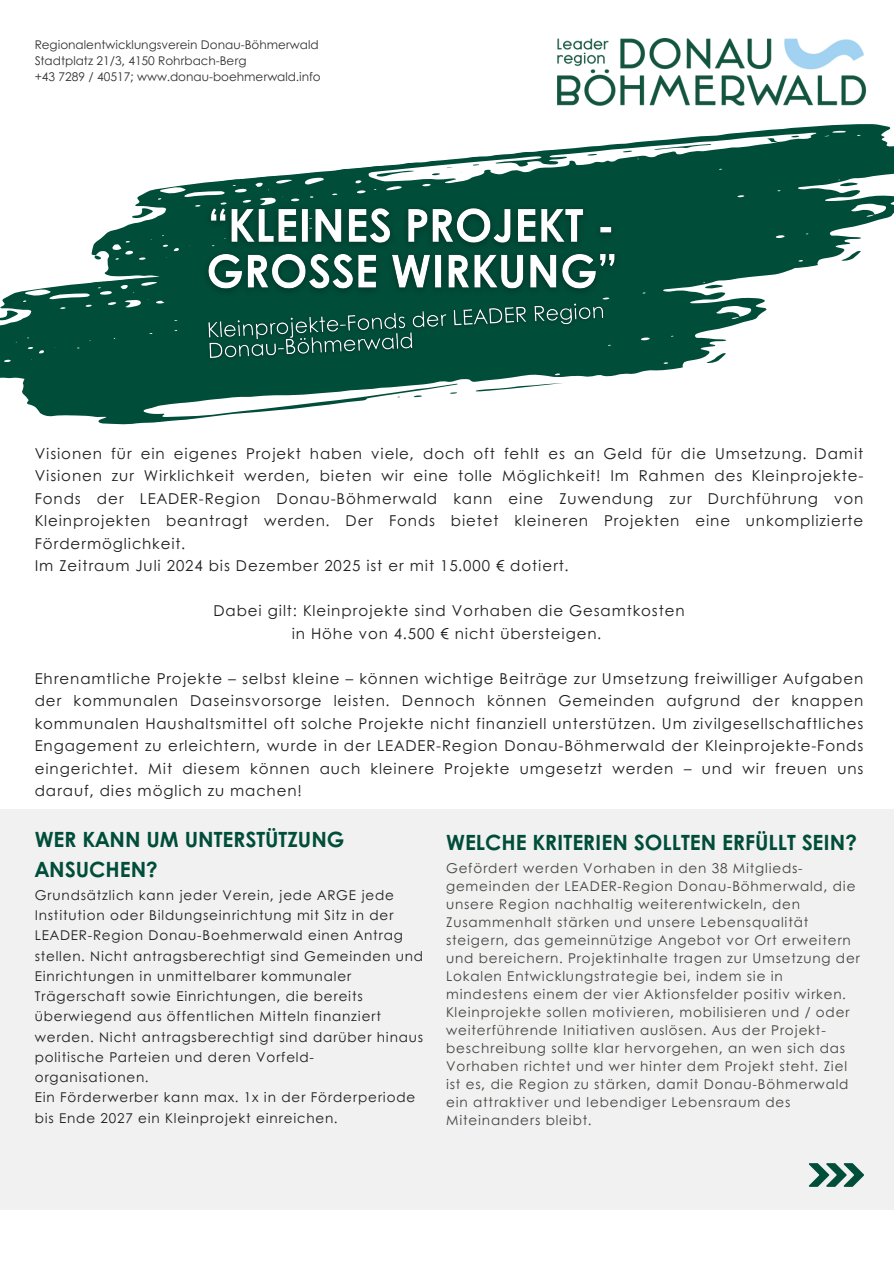
<style>
.page{position:relative;width:894px;height:1264px;background:#fff}
.page>*{position:absolute;margin:0;border:0;box-sizing:border-box;transform-origin:0 0}
.t1{font:700 21px/29.2px "Century Gothic";color:#004d3a}
.t2{font:15px/22.5px "Century Gothic";letter-spacing:.06em;color:#1e1e1e}
.t3{font:13.5px/18px "Century Gothic";letter-spacing:.06em;color:#444440}
.t4{font:13.5px/20.2px "Century Gothic";letter-spacing:.06em;color:#1e1e1e}
.t5{font:12px "Century Gothic";color:#323232}
</style>
<div class="page">
<div style="left:0;top:809px;width:893px;height:400px;background:#f1f1f1"></div>
<svg style="left:135px;top:124px;width:758px;height:143px"></svg>
<svg style="left:133px;top:207px;width:20px;height:9px"></svg>
<svg style="left:840px;top:251px;width:21px;height:10px"></svg>
<svg style="left:839px;top:181px;width:19px;height:6px"></svg>
<svg style="left:376px;top:170px;width:38px;height:7px"></svg>
<svg style="left:653px;top:143px;width:58px;height:8px"></svg>
<svg style="left:766px;top:137px;width:11px;height:6px"></svg>
<svg style="left:587px;top:153px;width:10px;height:3px"></svg>
<svg style="left:622px;top:150px;width:10px;height:3px"></svg>
<svg style="left:431px;top:173px;width:9px;height:2px"></svg>
<svg style="left:790px;top:135px;width:9px;height:3px"></svg>
<svg style="left:472px;top:164px;width:7px;height:2px"></svg>
<svg style="left:0;top:216px;width:807px;height:209px;fill:#004d3a"></svg>
<svg style="left:475px;top:382px;width:88px;height:10px"></svg>
<svg style="left:0;top:310px;width:18px;height:11px"></svg>
<svg style="left:705px;top:353px;width:21px;height:10px"></svg>
<svg style="left:704px;top:283px;width:19px;height:6px"></svg>
<svg style="left:413px;top:395px;width:9px;height:2px"></svg>
<svg style="left:449px;top:392px;width:8px;height:2px"></svg>
<svg style="left:631px;top:240px;width:11px;height:5px"></svg>
<svg style="left:656px;top:237px;width:8px;height:3px"></svg>
<img style="left:557px;top:38px;width:308px;height:67px">
<svg style="left:808px;top:1163px;width:55px;height:23px"></svg>
<img style="left:196px;top:192px;width:431px;height:110px">
<img style="left:201px;top:293px;width:410px;height:73px">
<p class="t5" style="left:35px;top:35px;width:285px">Regionalentwicklungsverein Donau-Böhmerwald</p>
<p class="t5" style="left:35px;top:51px;width:213px">Stadtplatz 21/3, 4150 Rohrbach-Berg</p>
<h1 class="t5" style="left:35px;top:67px;width:287px">+43 7289 / 40517; www.donau-boehmerwald.info</h1>
<p class="t2" style="left:35px;top:441px;width:829px">Visionen für ein eigenes Projekt haben viele, doch oft fehlt es an Geld für die Umsetzung. Damit Visionen zur Wirklichkeit werden, bieten wir eine tolle Möglichkeit! Im Rahmen des Kleinprojekte-Fonds der LEADER-Region Donau-Böhmerwald kann eine Zuwendung zur Durchführung von Kleinprojekten beantragt werden. Der Fonds bietet kleineren Projekten eine unkomplizierte Fördermöglichkeit.<br>Im Zeitraum Juli 2024 bis Dezember 2025 ist er mit 15.000 € dotiert.</p>
<p class="t2" style="left:213px;top:599px;width:472px;text-align:center">Dabei gilt: Kleinprojekte sind Vorhaben die Gesamtkosten in Höhe von 4.500 € nicht übersteigen.</p>
<p class="t2" style="left:35px;top:666px;width:829px;text-align:justify">Ehrenamtliche Projekte – selbst kleine – können wichtige Beiträge zur Umsetzung freiwilliger Aufgaben der kommunalen Daseinsvorsorge leisten. Dennoch können Gemeinden aufgrund der knappen kommunalen Haushaltsmittel oft solche Projekte nicht finanziell unterstützen. Um zivilgesellschaftliches Engagement zu erleichtern, wurde in der LEADER-Region Donau-Böhmerwald der Kleinprojekte-Fonds eingerichtet. Mit diesem können auch kleinere Projekte umgesetzt werden – und wir freuen uns darauf, dies möglich zu machen!</p>
<h4 class="t1" style="left:35px;top:824px;width:311px">WER KANN UM UNTERSTÜTZUNG<br>ANSUCHEN?</h4>
<h4 class="t1" style="left:446px;top:826px;width:412px">WELCHE KRITERIEN SOLLTEN ERFÜLLT SEIN?</h4>
<h2 class="t3" style="left:446px;top:858px;width:415px">Gefördert werden Vorhaben in den 38 Mitglieds&shy;gemeinden der LEADER-Region Donau-Böhmerwald, die unsere Region nachhaltig weiterentwickeln, den Zusammenhalt stärken und unsere Lebensqualität steigern, das gemeinnützige Angebot vor Ort erweitern und bereichern. Projektinhalte tragen zur Umsetzung der Lokalen Entwicklungstrategie bei, indem sie in mindestens einem der vier Aktionsfelder positiv wirken.<br>Kleinprojekte sollen motivieren, mobilisieren und / oder weiterführende Initiativen auslösen. Aus der Projekt&shy;beschreibung sollte klar hervorgehen, an wen sich das Vorhaben richtet und wer hinter dem Projekt steht. Ziel ist es, die Region zu stärken, damit Donau-Böhmerwald ein attraktiver und lebendiger Lebensraum des Miteinanders bleibt.</h2>
<h4 class="t4" style="left:35px;top:884px;width:390px">Grundsätzlich kann jeder Verein, jede ARGE jede Institution oder Bildungseinrichtung mit Sitz in der LEADER-Region Donau-Boehmerwald einen Antrag stellen. Nicht antragsberechtigt sind Gemeinden und Einrichtungen in unmittelbarer kommunaler Trägerschaft sowie Einrichtungen, die bereits überwiegend aus öffentlichen Mitteln finanziert werden. Nicht antragsberechtigt sind darüber hinaus politische Parteien und deren Vorfeld&shy;organisationen.<br>Ein Förderwerber kann max. 1x in der Förderperiode bis Ende 2027 ein Kleinprojekt einreichen.</h4>
</div>
